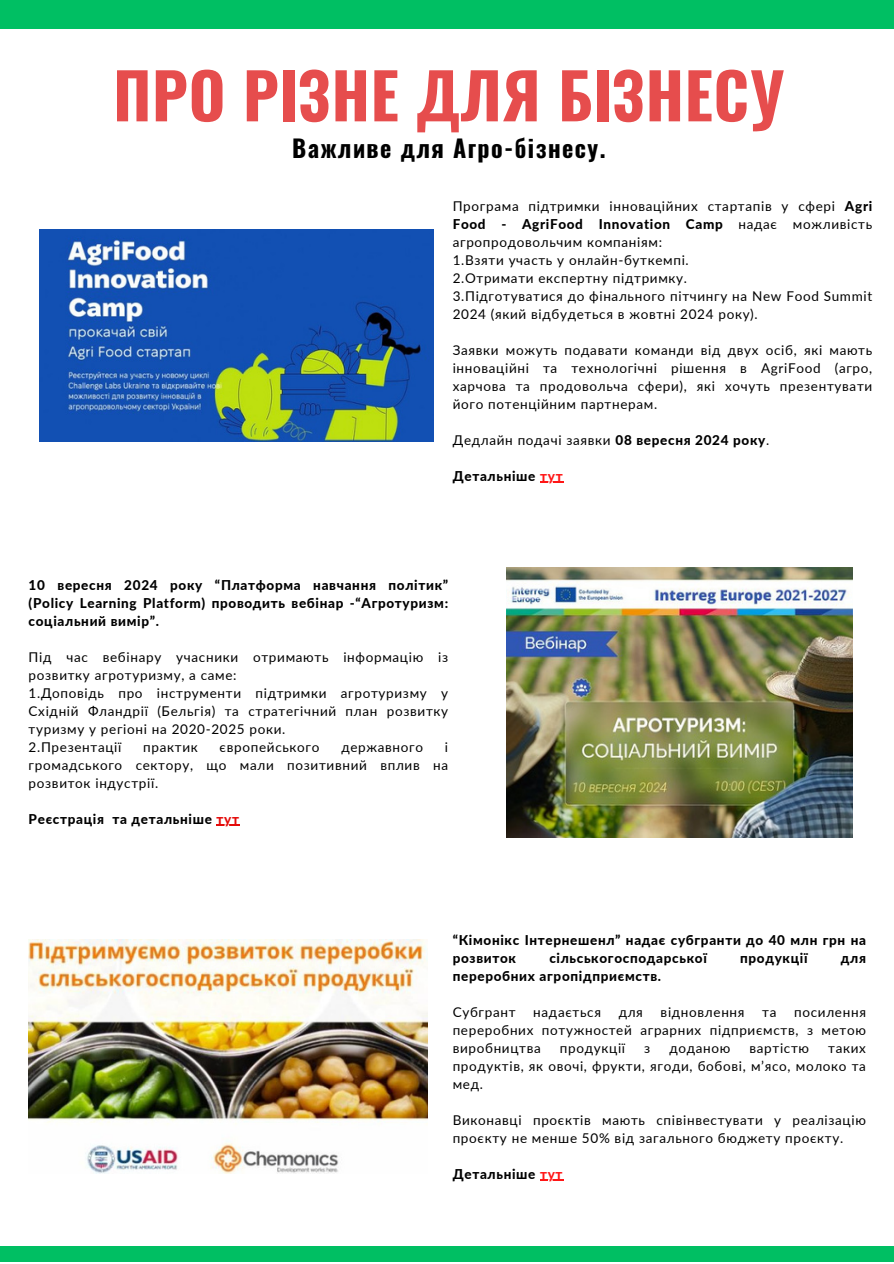
<style>
.page{position:relative;width:894px;height:1264px;background:#fff}
.page>*{position:absolute;margin:0;border:0;box-sizing:border-box;transform-origin:0 0}
.t1{font:700 63px "Oswald";letter-spacing:.01em;color:#e64d4d}
.t2{font:700 24px "Oswald";letter-spacing:.06em;color:#000}
.t3{font:13.5px/18px "Lato";letter-spacing:.05em;color:#000;text-align:justify}
.t4{font:800 13.5px/18px "Lato";letter-spacing:.05em;color:#000}
.s1{font-weight:800}
.s2{color:#ff1616}
.s3{color:#e40a09}
</style>
<div class="page">
<div style="left:0;top:0;width:893px;height:28px;background:#00bf63"></div>
<div style="left:0;top:1245px;width:893px;height:16px;background:#00bf63"></div>
<img style="left:506px;top:567px;width:346px;height:270px">
<img style="left:29px;top:939px;width:398px;height:234px">
<img style="left:39px;top:229px;width:394px;height:212px">
<svg style="left:540px;top:1179px;width:23px;height:1px"></svg>
<svg style="left:540px;top:482px;width:23px;height:1px"></svg>
<hr style="left:216px;top:824px;width:24px;height:2px;background:#e40a09">
<p class="t1" style="left:113px;top:46px;width:672px">ПРО РІЗНЕ ДЛЯ БІЗНЕСУ</p>
<p class="t2" style="left:292px;top:130px;width:315px">Важливе для Агро-бізнесу.</p>
<h3 class="t3" style="left:452px;top:196px;width:421px">Програма підтримки інноваційних стартапів у сфері <span class="s1">Agri Food - AgriFood Innovation Camp</span> надає можливість агропродовольчим компаніям:</h3>
<p class="t3" style="left:452px;top:250px;width:237px">1.Взяти участь у онлайн-буткемпі.</p>
<p class="t3" style="left:452px;top:268px;width:236px">2.Отримати експертну підтримку.</p>
<p class="t3" style="left:452px;top:286px;width:421px">3.Підготуватися до фінального пітчингу на New Food Summit<br>2024 (який відбудеться в жовтні 2024 року).</p>
<h3 class="t3" style="left:452px;top:340px;width:421px">Заявки можуть подавати команди від двух осіб, які мають інноваційні та технологічні рішення в AgriFood (агро, харчова та продовольча сфери), які хочуть презентувати його потенційним партнерам.</h3>
<p class="t3" style="left:452px;top:430px;width:318px">Дедлайн подачі заявки <span class="s1">08 вересня 2024 року</span>.</p>
<p class="t4" style="left:452px;top:466px;width:112px">Детальніше <span class="s2">тут</span></p>
<p class="t4" style="left:29px;top:575px;width:421px;text-align:justify">10 вересня 2024 року “Платформа навчання політик” (Policy Learning Platform) проводить вебінар -“Агротуризм: соціальний вимір”.</p>
<p class="t3" style="left:29px;top:647px;width:421px">Під час вебінару учасники отримають інформацію із розвитку агротуризму, а саме:</p>
<h3 class="t3" style="left:29px;top:683px;width:421px;text-align:left">1.Доповідь про інструменти підтримки агротуризму у Східній Фландрії (Бельгія) та стратегічний план розвитку туризму у регіоні на 2020-2025 роки.<br>2.Презентації</h3>
<p class="t3" style="left:29px;top:737px;width:421px;text-indent:416px">і громадського сектору, що мали позитивний вплив на розвиток індустрії.</p>
<p class="t4" style="left:29px;top:809px;width:212px">Реєстрація та детальніше <span class="s3">тут</span></p>
<p class="t3" style="left:143px;top:737px;width:56px">практик</p>
<p class="t3" style="left:219px;top:737px;width:101px">європейського</p>
<p class="t3" style="left:341px;top:737px;width:83px">державного</p>
<p class="t4" style="left:452px;top:930px;width:414px">“Кімонікс Інтернешенл” надає субгранти до 40 млн грн на розвиток</p>
<p class="t4" style="left:549px;top:948px;width:159px">сільськогосподарської</p>
<p class="t4" style="left:740px;top:948px;width:69px">продукції</p>
<p class="t4" style="left:840px;top:948px;width:27px">для</p>
<p class="t4" style="left:452px;top:966px;width:210px">переробних агропідприємств.</p>
<p class="t3" style="left:452px;top:1002px;width:64px">Субгрант</p>
<p class="t3" style="left:533px;top:1002px;width:69px">надається</p>
<p class="t3" style="left:618px;top:1002px;width:26px">для</p>
<p class="t3" style="left:660px;top:1002px;width:85px">відновлення</p>
<p class="t3" style="left:762px;top:1002px;width:16px">та</p>
<p class="t3" style="left:452px;top:1002px;width:414px;text-indent:341px">посилення переробних потужностей аграрних підприємств, з метою виробництва</p>
<p class="t3" style="left:560px;top:1038px;width:67px">продукції</p>
<p class="t3" style="left:644px;top:1038px;width:8px">з</p>
<p class="t3" style="left:669px;top:1038px;width:62px">доданою</p>
<p class="t3" style="left:749px;top:1038px;width:61px">вартістю</p>
<p class="t3" style="left:452px;top:1038px;width:414px;text-indent:375px">таких продуктів, як овочі, фрукти, ягоди, бобові, м’ясо, молоко та мед.</p>
<p class="t3" style="left:452px;top:1110px;width:414px">Виконавці проєктів мають співінвестувати у реалізацію проєкту не менше 50% від загального бюджету проєкту.</p>
<p class="t4" style="left:452px;top:1164px;width:111px">Детальніше <span class="s2">тут</span></p>
</div>
